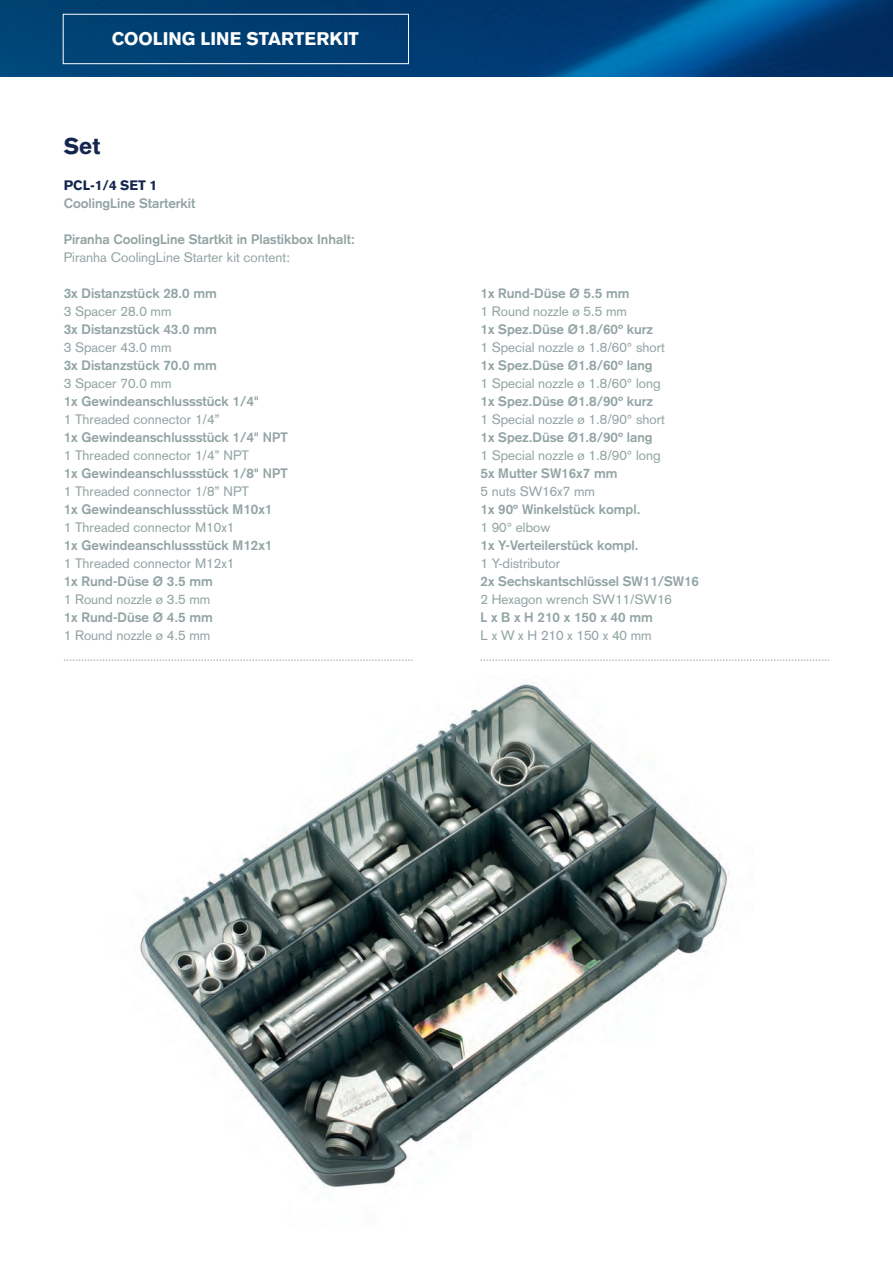
<style>
.page{position:relative;width:893px;height:1263px;background:#fff}
.page>*{position:absolute;margin:0;border:0;box-sizing:border-box;transform-origin:0 0}
.t1{font:900 22.5px "Akzidenz Grotesk";color:#15264e}
.t2{font:900 18px "Akzidenz Grotesk";letter-spacing:.005em;color:#fff}
.t3{font:13.5px/18px "Akzidenz Grotesk";color:#93a4a4}
.t4{font:700 13.5px "Akzidenz Grotesk";color:#93a4a4}
.t5{font:700 13.5px "Akzidenz Grotesk";color:#94a4a5}
.t6{font:900 13.5px "Akzidenz Grotesk";color:#15264e}
.s1{font-weight:700}
.s2{font-weight:700;color:#94a4a5}
</style>
<div class="page">
<img style="left:0;top:0;width:893px;height:77px">
<img style="left:140px;top:682px;width:590px;height:506px">
<svg style="left:64px;top:660px;width:348px;height:1px"></svg>
<svg style="left:480px;top:660px;width:349px;height:1px"></svg>
<div style="left:63px;top:14px;width:346px;height:50px;border:1px solid #fff"></div>
<h2 class="t2" style="left:112px;top:28px;width:249px">COOLING LINE STARTERKIT</h2>
<h1 class="t1" style="left:64px;top:132px;width:38px">Set</h1>
<p class="t6" style="left:64px;top:177px;width:95px">PCL-1/4 SET 1</p>
<p class="t5" style="left:64px;top:195px;width:133px">CoolingLine Starterkit</p>
<p class="t4" style="left:64px;top:231px;width:292px">Piranha CoolingLine Startkit in Plastikbox Inhalt:</p>
<p class="t3" style="left:64px;top:248px;width:228px">Piranha CoolingLine Starter kit content:</p>
<p class="t4" style="left:64px;top:285px;width:155px">3x Distanzstück 28.0 mm</p>
<p class="t3" style="left:64px;top:302px;width:109px">3 Spacer 28.0 mm</p>
<p class="t4" style="left:64px;top:321px;width:155px">3x Distanzstück 43.0 mm</p>
<p class="t3" style="left:64px;top:338px;width:109px">3 Spacer 43.0 mm</p>
<p class="t4" style="left:64px;top:357px;width:155px">3x Distanzstück 70.0 mm</p>
<p class="t3" style="left:64px;top:374px;width:109px">3 Spacer 70.0 mm</p>
<p class="t4" style="left:64px;top:393px;width:197px">1x Gewindeanschlussstück 1/4"</p>
<p class="t3" style="left:64px;top:410px;width:158px">1 Threaded connector 1/4”</p>
<p class="t4" style="left:64px;top:429px;width:225px">1x Gewindeanschlussstück 1/4" NPT</p>
<p class="t3" style="left:64px;top:446px;width:187px">1 Threaded connector 1/4” NPT</p>
<p class="t4" style="left:64px;top:465px;width:225px">1x Gewindeanschlussstück 1/8" NPT</p>
<p class="t3" style="left:64px;top:482px;width:187px">1 Threaded connector 1/8” NPT</p>
<p class="t4" style="left:64px;top:501px;width:210px">1x Gewindeanschlussstück M10x1</p>
<p class="t3" style="left:64px;top:518px;width:172px">1 Threaded connector M10x1</p>
<p class="t4" style="left:64px;top:537px;width:210px">1x Gewindeanschlussstück M12x1</p>
<p class="t3" style="left:64px;top:554px;width:172px">1 Threaded connector M12x1</p>
<p class="t4" style="left:64px;top:573px;width:151px">1x Rund-Düse Ø 3.5 mm</p>
<p class="t3" style="left:64px;top:590px;width:148px">1 Round nozzle ø 3.5 mm</p>
<p class="t4" style="left:64px;top:609px;width:151px">1x Rund-Düse Ø 4.5 mm</p>
<p class="t3" style="left:64px;top:626px;width:148px">1 Round nozzle ø 4.5 mm</p>
<p class="t4" style="left:480px;top:285px;width:151px">1x Rund-Düse Ø 5.5 mm</p>
<p class="t3" style="left:480px;top:302px;width:186px">1 Round nozzle ø 5.5 mm<br><span class="s1">1x Spez.Düse Ø1.8/60</span><span class="s2">º</span> <span class="s1">kurz<br></span>1 Special nozzle ø 1.8/60° short<br><span class="s1">1x Spez.Düse Ø1.8/60</span><span class="s2">º</span> <span class="s1">lang<br></span>1 Special nozzle ø 1.8/60° long<br><span class="s1">1x Spez.Düse Ø1.8/90</span><span class="s2">º</span> <span class="s1">kurz<br></span>1 Special nozzle ø 1.8/90° short<br><span class="s1">1x Spez.Düse Ø1.8/90</span><span class="s2">º</span> <span class="s1">lang<br></span>1 Special nozzle ø 1.8/90° long</p>
<p class="t4" style="left:480px;top:465px;width:139px">5x Mutter SW16x7 mm</p>
<p class="t3" style="left:480px;top:482px;width:161px">5 nuts SW16x7 mm<br><span class="s1">1x 90</span><span class="s2">º</span> <span class="s1">Winkelstück kompl.<br></span>1 90° elbow</p>
<p class="t4" style="left:480px;top:537px;width:160px">1x Y-Verteilerstück kompl.</p>
<p class="t3" style="left:480px;top:554px;width:81px">1 Y-distributor</p>
<p class="t4" style="left:480px;top:573px;width:220px">2x Sechskantschlüssel SW11/SW16</p>
<p class="t3" style="left:480px;top:590px;width:193px">2 Hexagon wrench SW11/SW16</p>
<p class="t4" style="left:480px;top:609px;width:174px">L x B x H 210 x 150 x 40 mm</p>
<p class="t3" style="left:480px;top:626px;width:173px">L x W x H 210 x 150 x 40 mm</p>
</div>
